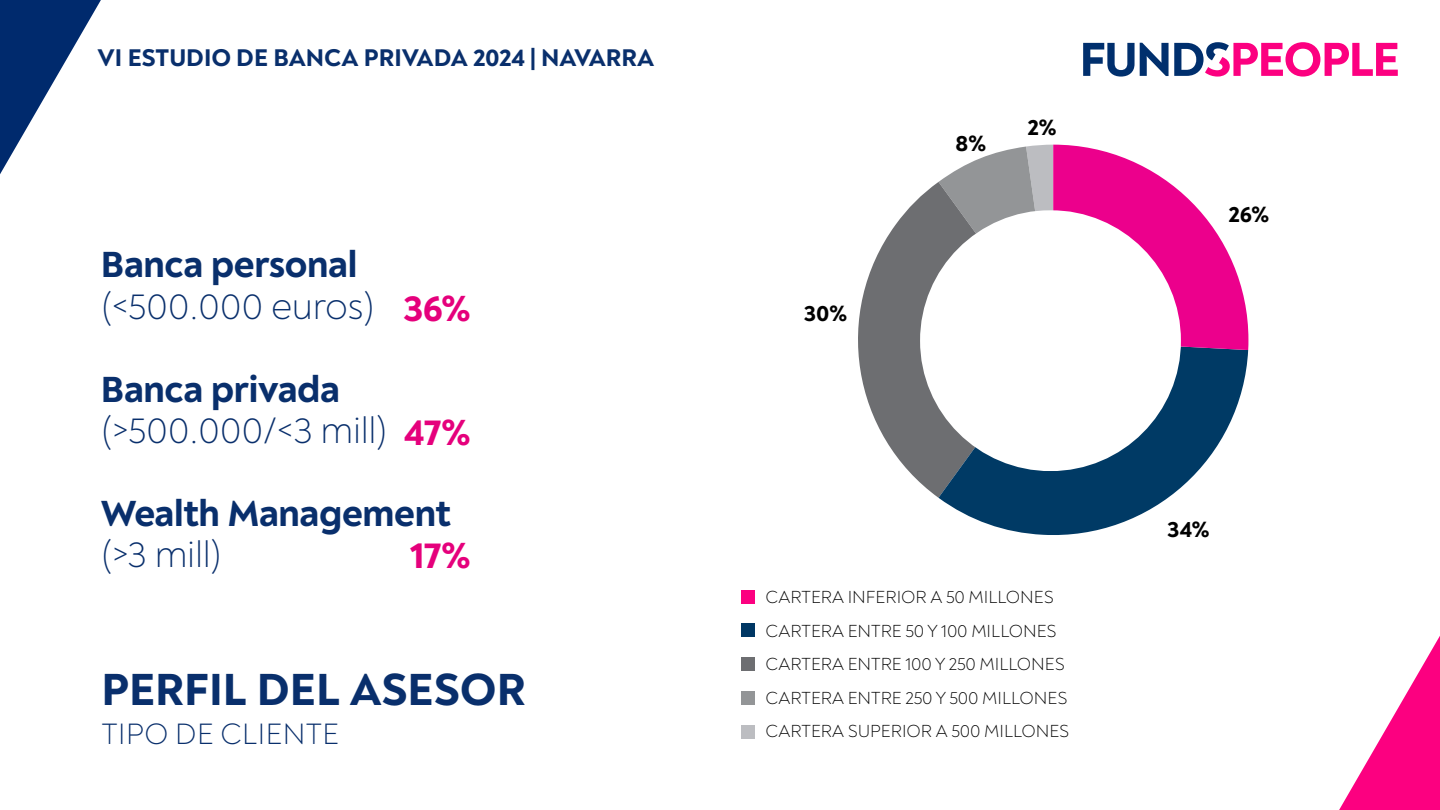
<style>
.page{position:relative;width:1440px;height:810px;background:#fff}
.page>*{position:absolute;margin:0;border:0;box-sizing:border-box;transform-origin:0 0}
.t1{font:800 45.75px "Noah Head";color:#092f6c}
.t2{font:800 36.97px "Noah Head";letter-spacing:-.01em;color:#092f6c}
.t3{font:300 36.97px "Noah Head";letter-spacing:-.01em;color:#092f6c}
.t4{font:800 36.97px "Noah Head";color:#e5007c}
.t5{font:300 30px "Noah Head";color:#092f6c}
.t6{font:800 24.6px "Noah Head";color:#092f6c}
.t7{font:800 22.5px "Noah Head";color:#000}
.t8{font:300 17.77px/33.5px "Noah Grotesque";color:#000}
</style>
<div class="page">
<svg style="left:858px;top:182px;width:80px;height:316px;fill:#6d6e71"></svg>
<svg style="left:938px;top:350px;width:310px;height:185px;fill:#003a65"></svg>
<svg style="left:938px;top:145px;width:310px;height:205px"></svg>
<div style="left:920px;top:210px;width:261px;height:261px;background:#fff;border-radius:50%"></div>
<svg style="left:1339px;top:636px;width:101px;height:174px"></svg>
<svg style="left:0;top:0;width:101px;height:174px"></svg>
<svg style="left:1083px;top:42px;width:315px;height:35px"></svg>
<div style="left:741px;top:590px;width:14px;height:14px;background:#fc0080"></div>
<div style="left:741px;top:657px;width:14px;height:14px;background:#6d6e71"></div>
<div style="left:741px;top:623px;width:14px;height:14px;background:#003764"></div>
<div style="left:741px;top:691px;width:14px;height:13px;background:#939597"></div>
<div style="left:741px;top:725px;width:14px;height:14px;background:#bcbdc1"></div>
<h3 class="t6" style="left:98px;top:42px;width:558px">VI ESTUDIO DE BANCA PRIVADA 2024 | NAVARRA</h3>
<h2 class="t2" style="left:101px;top:241px;width:258px">Banca personal</h2>
<h2 class="t3" style="left:101px;top:283px;width:276px">(&lt;500.000 euros)</h2>
<h2 class="t2" style="left:101px;top:365px;width:241px">Banca privada</h2>
<h2 class="t3" style="left:101px;top:408px;width:289px">(&gt;500.000/&lt;3 mill)</h2>
<h2 class="t4" style="left:403px;top:284px;width:69px">36%</h2>
<h2 class="t4" style="left:404px;top:408px;width:68px">47%</h2>
<h2 class="t2" style="left:101px;top:489px;width:352px">Wealth Management</h2>
<h2 class="t3" style="left:101px;top:532px;width:123px">(&gt;3 mill)</h2>
<h2 class="t4" style="left:410px;top:531px;width:62px">17%</h2>
<h1 class="t1" style="left:101px;top:660px;width:426px">PERFIL DEL ASESOR</h1>
<h3 class="t5" style="left:101px;top:715px;width:239px">TIPO DE CLIENTE</h3>
<p class="t7" style="left:804px;top:299px;width:45px">30%</p>
<p class="t7" style="left:956px;top:129px;width:32px">8%</p>
<p class="t7" style="left:1028px;top:113px;width:31px">2%</p>
<p class="t8" style="left:766px;top:580px;width:305px">CARTERA INFERIOR A 50 MILLONES<br>CARTERA ENTRE 50 Y 100 MILLONES<br>CARTERA ENTRE 100 Y 250 MILLONES<br>CARTERA ENTRE 250 Y 500 MILLONES<br>CARTERA SUPERIOR A 500 MILLONES</p>
<p class="t7" style="left:1229px;top:199px;width:42px">26%</p>
<p class="t7" style="left:1167px;top:515px;width:44px">34%</p>
</div>
